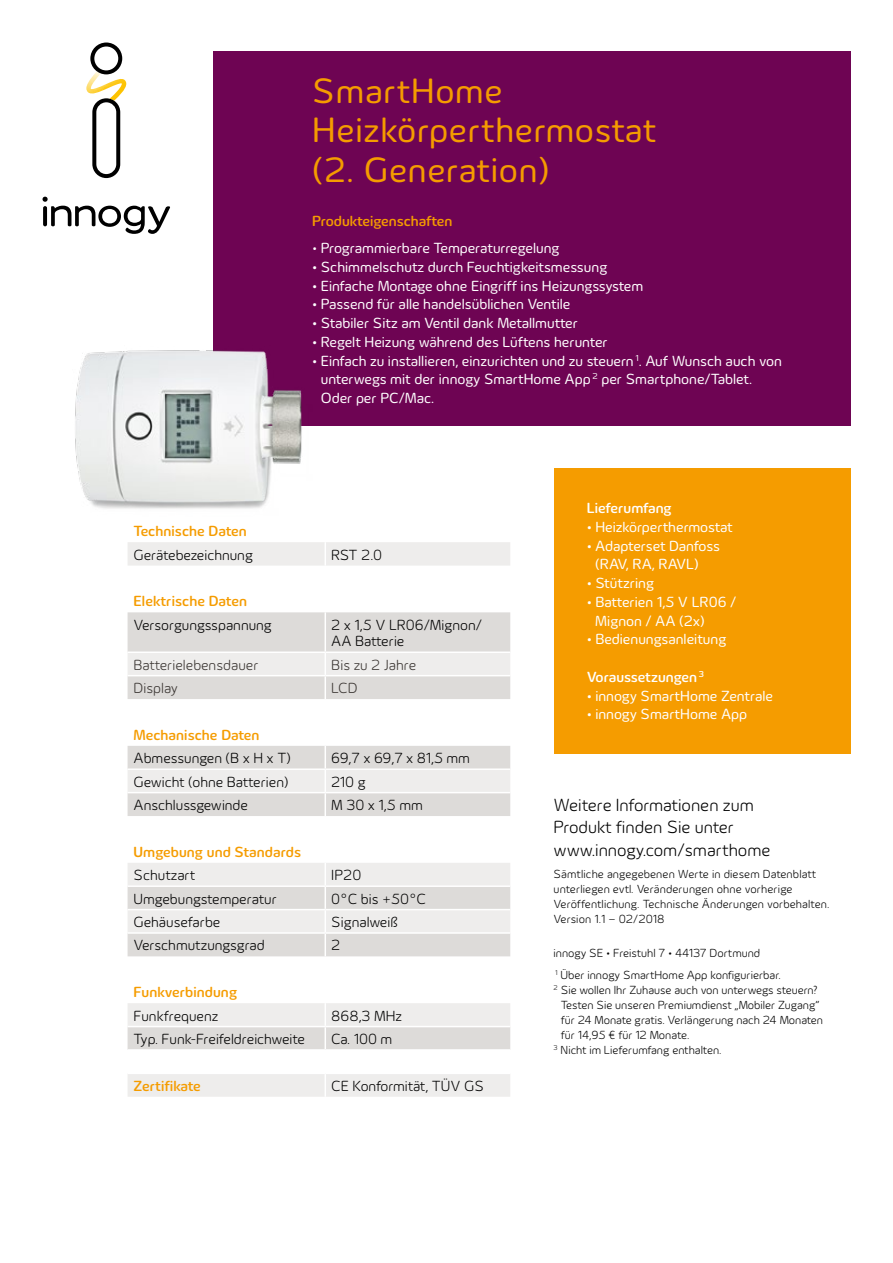
<style>
.page{position:relative;width:893px;height:1263px;background:#fff}
.page>*{position:absolute;margin:0;border:0;box-sizing:border-box;transform-origin:0 0}
.t1{font:36px/39.6px "Innogy";letter-spacing:.02em;color:#f59c00}
.t2{font:300 18px/22.5px "Innogy";color:#000}
.t3{font:15px/18.8px "Innogy";color:#fff}
.t4{font:300 15px/16.5px "Innogy";color:#000}
.t5{font:500 15px "Innogy";letter-spacing:.005em;color:#f59c00}
.t6{font:300 15px "Innogy";color:#3b3633}
.t7{font:15px/18.8px "Innogy";letter-spacing:-.02em;color:#fff}
.t8{font:500 15px "Innogy";color:#fff}
.t9{font:300 12px/15px "Innogy";color:#000}
.s1{font-weight:300}
</style>
<div class="page">
<svg style="left:43px;top:197px;width:127px;height:37px"></svg>
<svg style="left:86px;top:43px;width:40px;height:135px"></svg>
<div style="left:213px;top:51px;width:637px;height:374px;background:#6e0453"></div>
<div style="left:554px;top:468px;width:296px;height:285px;background:#f59c00"></div>
<img style="left:75px;top:350px;width:239px;height:159px">
<svg style="left:128px;top:542px;width:382px;height:555px"></svg>
<svg style="left:128px;top:699px;width:382px;height:350px"></svg>
<svg style="left:128px;top:612px;width:382px;height:87px"></svg>
<hr style="left:128px;top:768px;width:197px;height:2px;background:#fff">
<hr style="left:325px;top:768px;width:185px;height:2px;background:#fff">
<hr style="left:128px;top:792px;width:197px;height:1px;background:#fff">
<hr style="left:325px;top:792px;width:185px;height:1px;background:#fff">
<svg style="left:325px;top:746px;width:1px;height:70px"></svg>
<hr style="left:128px;top:885px;width:197px;height:2px;background:#fff">
<hr style="left:325px;top:885px;width:185px;height:2px;background:#fff">
<hr style="left:128px;top:909px;width:197px;height:1px;background:#fff">
<hr style="left:325px;top:909px;width:185px;height:1px;background:#fff">
<hr style="left:128px;top:932px;width:197px;height:2px;background:#fff">
<hr style="left:325px;top:932px;width:185px;height:2px;background:#fff">
<svg style="left:325px;top:863px;width:1px;height:93px"></svg>
<hr style="left:128px;top:1026px;width:197px;height:1px;background:#fff">
<hr style="left:325px;top:1026px;width:185px;height:1px;background:#fff">
<hr style="left:128px;top:1049px;width:197px;height:2px;background:#fff">
<hr style="left:325px;top:1049px;width:185px;height:2px;background:#fff">
<hr style="left:128px;top:1072px;width:197px;height:2px;background:#fff">
<hr style="left:325px;top:1072px;width:185px;height:2px;background:#fff">
<svg style="left:325px;top:1003px;width:1px;height:94px"></svg>
<svg style="left:325px;top:542px;width:1px;height:24px"></svg>
<p class="t1" style="left:312px;top:71px;width:345px">SmartHome<br>Heizkörperthermostat</p>
<p class="t1" style="left:312px;top:150px;width:239px">(2. Generation)</p>
<p class="t5" style="left:312px;top:212px;width:142px">Produkteigenschaften</p>
<p class="t3" style="left:312px;top:239px;width:249px"><span class="s1">•</span> Programmierbare Temperaturregelung</p>
<p class="t3" style="left:312px;top:258px;width:297px">• Schimmelschutz durch Feuchtigkeitsmessung</p>
<p class="t3" style="left:312px;top:276px;width:333px">• Einfache Montage ohne Eingriff ins Heizungssystem</p>
<p class="t3" style="left:312px;top:295px;width:260px">• Passend für alle handelsüblichen Ventile</p>
<p class="t3" style="left:312px;top:314px;width:267px">• Stabiler Sitz am Ventil dank Metallmutter</p>
<p class="t3" style="left:312px;top:333px;width:297px">• Regelt Heizung während des Lüftens herunter</p>
<p class="t3" style="left:321px;top:351px;width:463px;text-indent:-9px">• Einfach zu installieren, einzurichten und zu steuern <sup>1</sup>. Auf Wunsch auch von unterwegs mit der innogy SmartHome App <sup>2</sup> per Smartphone/Tablet.<br>Oder per PC/Mac.</p>
<p class="t5" style="left:134px;top:522px;width:115px">Technische Daten</p>
<p class="t4" style="left:134px;top:546px;width:121px">Gerätebezeichnung</p>
<p class="t4" style="left:331px;top:546px;width:52px">RST 2.0</p>
<p class="t5" style="left:134px;top:593px;width:115px">Elektrische Daten</p>
<p class="t4" style="left:134px;top:617px;width:140px">Versorgungsspannung</p>
<p class="t4" style="left:331px;top:617px;width:152px">2 x 1,5 V LR06/Mignon/<br>AA Batterie</p>
<p class="t6" style="left:134px;top:656px;width:127px">Batterielebensdauer</p>
<p class="t6" style="left:331px;top:656px;width:87px">Bis zu 2 Jahre</p>
<p class="t6" style="left:134px;top:679px;width:46px">Display</p>
<p class="t6" style="left:331px;top:679px;width:28px">LCD</p>
<p class="t5" style="left:134px;top:726px;width:127px">Mechanische Daten</p>
<p class="t4" style="left:134px;top:750px;width:159px">Abmessungen (B x H x T)</p>
<p class="t4" style="left:331px;top:750px;width:140px">69,7 x 69,7 x 81,5 mm</p>
<p class="t4" style="left:134px;top:773px;width:156px">Gewicht (ohne Batterien)</p>
<p class="t4" style="left:331px;top:773px;width:36px">210 g</p>
<p class="t4" style="left:134px;top:797px;width:116px">Anschlussgewinde</p>
<p class="t4" style="left:331px;top:797px;width:93px">M 30 x 1,5 mm</p>
<p class="t5" style="left:134px;top:843px;width:169px">Umgebung und Standards</p>
<p class="t4" style="left:134px;top:867px;width:63px">Schutzart</p>
<p class="t4" style="left:331px;top:867px;width:32px">IP20</p>
<p class="t4" style="left:134px;top:890px;width:145px">Umgebungstemperatur</p>
<p class="t4" style="left:331px;top:890px;width:96px">0°C bis +50°C</p>
<p class="t4" style="left:134px;top:914px;width:88px">Gehäusefarbe</p>
<p class="t4" style="left:331px;top:914px;width:68px">Signalweiß</p>
<p class="t4" style="left:134px;top:937px;width:133px">Verschmutzungsgrad</p>
<p class="t4" style="left:331px;top:937px;width:11px">2</p>
<p class="t5" style="left:134px;top:983px;width:105px">Funkverbindung</p>
<p class="t4" style="left:134px;top:1007px;width:86px">Funkfrequenz</p>
<p class="t4" style="left:331px;top:1007px;width:72px">868,3 MHz</p>
<p class="t4" style="left:134px;top:1031px;width:173px">Typ. Funk-Freifeldreichweite</p>
<p class="t4" style="left:331px;top:1031px;width:63px">Ca. 100 m</p>
<p class="t5" style="left:134px;top:1077px;width:69px">Zertifikate</p>
<p class="t4" style="left:331px;top:1077px;width:154px">CE Konformität, TÜV GS</p>
<p class="t8" style="left:587px;top:499px;width:86px">Lieferumfang</p>
<p class="t3" style="left:587px;top:518px;width:148px">• Heizkörperthermostat</p>
<p class="t7" style="left:595px;top:536px;width:126px;text-indent:-9px">• Adapterset Danfoss (RAV, RA, RAVL)</p>
<p class="t3" style="left:587px;top:574px;width:69px">• Stützring</p>
<p class="t3" style="left:595px;top:593px;width:142px;text-indent:-9px">• Batterien 1,5 V LR06 /<br>Mignon / AA (2x)</p>
<p class="t3" style="left:587px;top:630px;width:141px">• Bedienungsanleitung</p>
<p class="t8" style="left:587px;top:668px;width:119px">Voraussetzungen <sup>3</sup></p>
<p class="t3" style="left:587px;top:686px;width:188px">• innogy SmartHome Zentrale</p>
<p class="t3" style="left:587px;top:705px;width:162px">• innogy SmartHome App</p>
<p class="t2" style="left:554px;top:794px;width:218px">Weitere Informationen zum<br>Produkt finden Sie unter www.innogy.com/smarthome</p>
<p class="t9" style="left:554px;top:866px;width:277px">Sämtliche angegebenen Werte in diesem Datenblatt unterliegen evtl. Veränderungen ohne vorherige<br>Veröffentlichung. Technische Änderungen vorbehalten.</p>
<p class="t9" style="left:554px;top:911px;width:112px">Version 1.1 – 02/2018</p>
<p class="t9" style="left:554px;top:945px;width:208px">innogy SE • Freistuhl 7 • 44137 Dortmund</p>
<p class="t9" style="left:555px;top:967px;width:227px"><sup>1</sup> Über innogy SmartHome App konfigurierbar.</p>
<p class="t9" style="left:561px;top:982px;width:264px;text-indent:-7px"><sup>2</sup> Sie wollen Ihr Zuhause auch von unterwegs steuern?<br>Testen Sie unseren Premiumdienst „Mobiler Zugang“ für 24 Monate gratis. Verlängerung nach 24 Monaten für 14,95 € für 12 Monate.</p>
<p class="t9" style="left:554px;top:1042px;width:169px"><sup>3</sup> Nicht im Lieferumfang enthalten.</p>
</div>
